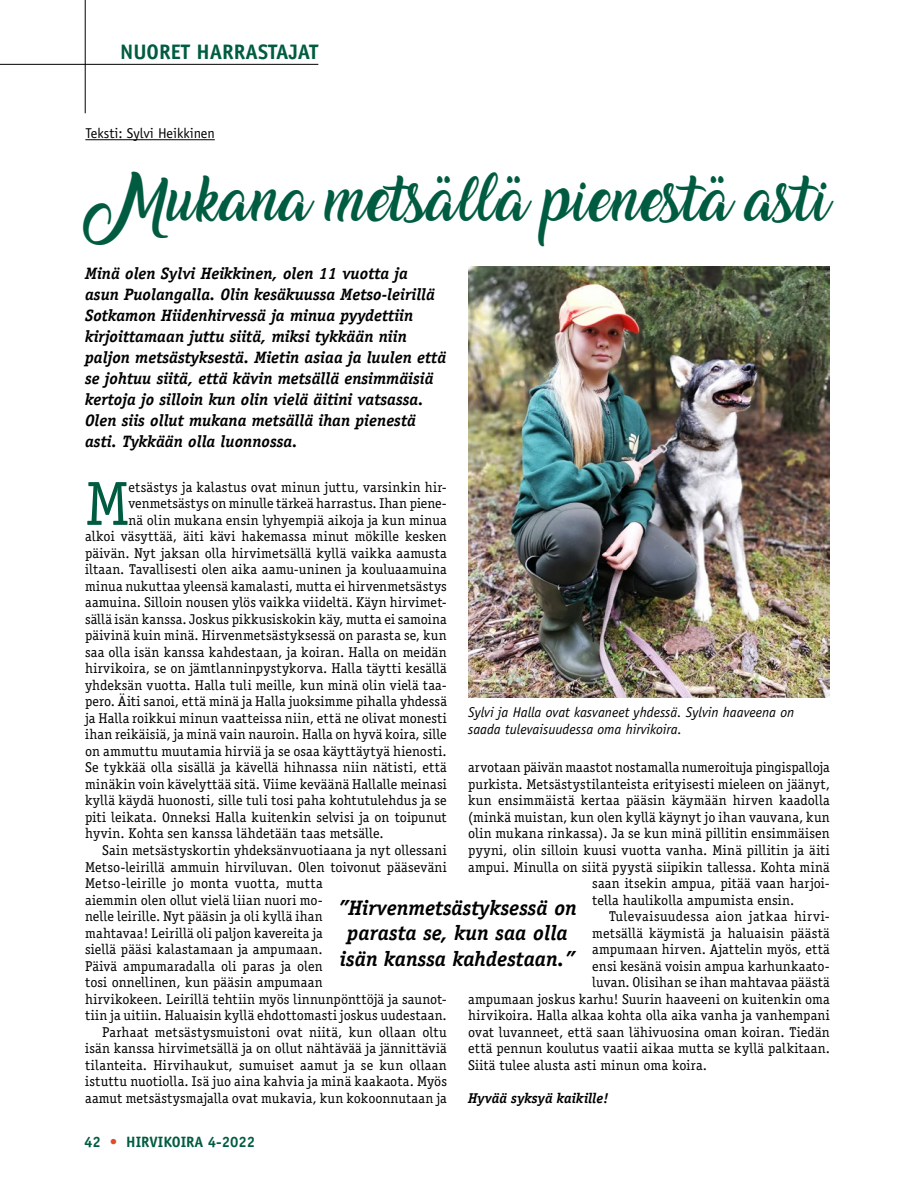
<style>
.page{position:relative;width:915px;height:1191px;background:#fff}
.page>*{position:absolute;margin:0;border:0;box-sizing:border-box;transform-origin:0 0}
.Leipäteksti_eka_rivi{font:62.4px "Officina Serif";color:#005c41}
.Otsikko_Amarillo{font:40.5px "Amarillo";letter-spacing:.015em;color:#005c41}
.Ingressi{font:italic 700 21px/25.5px "Officina Serif";color:#000;text-align:center}
.t1{font:700 21px "Officina Sans";color:#005c41}
.Ingressi-2{font:italic 700 16.5px/21px "Officina Serif";color:#000}
.t2{font:700 15px "Officina Sans";color:#005c41}
.Leipäteksti_sis{font:14.25px/16.5px "Officina Serif";letter-spacing:.015em;color:#000}
.Leipäteksti_eka_rivi-2{font:14.25px "Officina Serif";letter-spacing:.015em;color:#000}
.Kuvatteksti{font:italic 14.25px/17.2px "Officina Sans";color:#000}
.Leipäteksti_sis-2{font:14.25px "Officina Serif";letter-spacing:-.005em;color:#000}
.Kirjoittaja{font:14.25px "Officina Sans";color:#000}
.Leipäteksti_eka_rivi-3{font:italic 700 14.25px "Officina Serif";color:#000}
.s1{color:#df4d24}
</style>
<div class="page">
<hr style="left:0;top:64px;width:318px;height:1px;background:#000">
<hr style="left:85px;top:0;width:1px;height:113px;background:#000">
<img style="left:468px;top:266px;width:361px;height:432px">
<hr style="left:85px;top:139px;width:130px;height:1px;background:#000">
<p class="t1" style="left:120px;top:38px;width:200px">NUORET HARRASTAJAT</p>
<p class="Kirjoittaja" style="left:85px;top:125px;width:131px">Teksti: Sylvi Heikkinen</p>
<p class="Otsikko_Amarillo" style="left:85px;top:183px;width:746px">Mukana metsällä pienestä asti</p>
<p class="Ingressi-2" style="left:85px;top:263px;width:362px">Minä olen Sylvi Heikkinen, olen 11 vuotta ja<br>asun Puolangalla. Olin kesäkuussa Metso-leirillä Sotkamon Hiidenhirvessä ja minua pyydettiin kirjoittamaan juttu siitä, miksi tykkään niin paljon metsästyksestä. Mietin asiaa ja luulen että se johtuu siitä, että kävin metsällä ensimmäisiä kertoja jo silloin kun olin vielä äitini vatsassa.<br>Olen siis ollut mukana metsällä ihan pienestä asti. Tykkään olla luonnossa.</p>
<p class="Leipäteksti_eka_rivi" style="left:85px;top:467px;width:45px">M</p>
<p class="Leipäteksti_eka_rivi-2" style="left:128px;top:479px;width:320px">etsästys ja kalastus ovat minun juttu, varsinkin hir-</p>
<p class="Leipäteksti_eka_rivi-2" style="left:128px;top:495px;width:320px">venmetsästys on minulle tärkeä harrastus. Ihan piene-</p>
<p class="Leipäteksti_eka_rivi-2" style="left:128px;top:512px;width:320px">nä olin mukana ensin lyhyempiä aikoja ja kun minua</p>
<p class="Leipäteksti_eka_rivi-2" style="left:85px;top:528px;width:363px">alkoi väsyttää, äiti kävi hakemassa minut mökille kesken</p>
<p class="Leipäteksti_eka_rivi-2" style="left:85px;top:545px;width:363px">päivän. Nyt jaksan olla hirvimetsällä kyllä vaikka aamusta</p>
<p class="Leipäteksti_eka_rivi-2" style="left:85px;top:561px;width:363px">iltaan. Tavallisesti olen aika aamu-uninen ja kouluaamuina</p>
<p class="Leipäteksti_eka_rivi-2" style="left:85px;top:578px;width:363px">minua nukuttaa yleensä kamalasti, mutta ei hirvenmetsästys</p>
<p class="Leipäteksti_eka_rivi-2" style="left:85px;top:594px;width:363px">aamuina. Silloin nousen ylös vaikka viideltä. Käyn hirvimet-</p>
<p class="Leipäteksti_eka_rivi-2" style="left:85px;top:611px;width:363px">sällä isän kanssa. Joskus pikkusiskokin käy, mutta ei samoina</p>
<p class="Leipäteksti_eka_rivi-2" style="left:85px;top:627px;width:363px">päivinä kuin minä. Hirvenmetsästyksessä on parasta se, kun</p>
<p class="Leipäteksti_eka_rivi-2" style="left:85px;top:644px;width:363px">saa olla isän kanssa kahdestaan, ja koiran. Halla on meidän</p>
<p class="Leipäteksti_eka_rivi-2" style="left:85px;top:660px;width:363px">hirvikoira, se on jämtlanninpystykorva. Halla täytti kesällä</p>
<p class="Leipäteksti_eka_rivi-2" style="left:85px;top:677px;width:363px">yhdeksän vuotta. Halla tuli meille, kun minä olin vielä taa-</p>
<p class="Leipäteksti_eka_rivi-2" style="left:85px;top:693px;width:363px">pero. Äiti sanoi, että minä ja Halla juoksimme pihalla yhdessä</p>
<p class="Leipäteksti_eka_rivi-2" style="left:85px;top:710px;width:363px">ja Halla roikkui minun vaatteissa niin, että ne olivat monesti</p>
<p class="Leipäteksti_eka_rivi-2" style="left:85px;top:726px;width:363px">ihan reikäisiä, ja minä vain nauroin. Halla on hyvä koira, sille</p>
<p class="Leipäteksti_eka_rivi-2" style="left:85px;top:743px;width:363px">on ammuttu muutamia hirviä ja se osaa käyttäytyä hienosti.</p>
<p class="Leipäteksti_eka_rivi-2" style="left:85px;top:759px;width:363px">Se tykkää olla sisällä ja kävellä hihnassa niin nätisti, että</p>
<p class="Leipäteksti_eka_rivi-2" style="left:85px;top:776px;width:363px">minäkin voin kävelyttää sitä. Viime keväänä Hallalle meinasi</p>
<p class="Leipäteksti_eka_rivi-2" style="left:85px;top:792px;width:363px">kyllä käydä huonosti, sille tuli tosi paha kohtutulehdus ja se</p>
<p class="Leipäteksti_eka_rivi-2" style="left:85px;top:809px;width:363px">piti leikata. Onneksi Halla kuitenkin selvisi ja on toipunut</p>
<p class="Leipäteksti_eka_rivi-2" style="left:85px;top:825px;width:300px">hyvin. Kohta sen kanssa lähdetään taas metsälle.</p>
<p class="Leipäteksti_sis" style="left:85px;top:842px;width:363px;text-indent:17px">Sain metsästyskortin yhdeksänvuotiaana ja nyt ollessani Metso-leirillä ammuin hirviluvan. Olen toivonut pääseväni Metso-leirille jo monta vuotta, mutta<br>aiemmin olen ollut vielä liian nuori mo-<br>nelle leirille. Nyt pääsin ja oli kyllä ihan<br>mahtavaa! Leirillä oli paljon kavereita ja<br>siellä pääsi kalastamaan ja ampumaan.<br>Päivä ampumaradalla oli paras ja olen<br>tosi onnellinen, kun pääsin ampumaan<br>hirvikokeen. Leirillä tehtiin myös linnunpönttöjä ja saunot&shy;tiin ja uitiin. Haluaisin kyllä ehdottomasti joskus uudestaan.</p>
<p class="Leipäteksti_sis" style="left:85px;top:1023px;width:363px;text-align:justify;text-indent:17px">Parhaat metsästysmuistoni ovat niitä, kun ollaan oltu isän kanssa hirvimetsällä ja on ollut nähtävää ja jännittäviä tilanteita. Hirvihaukut, sumuiset aamut ja se kun ollaan istuttu nuotiolla. Isä juo aina kahvia ja minä kaakaota. Myös aamut metsästysmajalla ovat mukavia, kun kokoonnutaan ja</p>
<p class="Kuvatteksti" style="left:468px;top:703px;width:327px">Sylvi ja Halla ovat kasvaneet yhdessä. Sylvin haaveena on saada tulevaisuudessa oma hirvikoira.</p>
<p class="Leipäteksti_sis-2" style="left:468px;top:759px;width:363px">arvotaan päivän maastot nostamalla numeroituja pingispalloja</p>
<p class="Leipäteksti_sis" style="left:468px;top:776px;width:363px">purkista. Metsästystilanteista erityisesti mieleen on jäänyt,</p>
<p class="Leipäteksti_sis" style="left:468px;top:792px;width:363px">kun ensimmäistä kertaa pääsin käymään hirven kaadolla</p>
<p class="Leipäteksti_sis" style="left:468px;top:809px;width:363px">(minkä muistan, kun olen kyllä käynyt jo ihan vauvana, kun</p>
<p class="Leipäteksti_sis" style="left:468px;top:825px;width:363px">olin mukana rinkassa). Ja se kun minä pillitin ensimmäisen</p>
<p class="Leipäteksti_sis" style="left:468px;top:842px;width:363px">pyyni, olin silloin kuusi vuotta vanha. Minä pillitin ja äiti</p>
<p class="Leipäteksti_sis" style="left:468px;top:858px;width:363px">ampui. Minulla on siitä pyystä siipikin tallessa. Kohta minä</p>
<p class="Leipäteksti_sis" style="left:592px;top:875px;width:239px">saan itsekin ampua, pitää vaan harjoi-</p>
<p class="Leipäteksti_sis" style="left:592px;top:891px;width:203px">tella haulikolla ampumista ensin.</p>
<p class="Leipäteksti_sis" style="left:609px;top:908px;width:222px">Tulevaisuudessa aion jatkaa hirvi-</p>
<p class="Leipäteksti_sis" style="left:592px;top:924px;width:239px">metsällä käymistä ja haluaisin päästä</p>
<p class="Leipäteksti_sis" style="left:592px;top:941px;width:239px">ampumaan hirven. Ajattelin myös, että</p>
<p class="Leipäteksti_sis" style="left:592px;top:957px;width:239px">ensi kesänä voisin ampua karhunkaato-</p>
<p class="Leipäteksti_sis" style="left:592px;top:974px;width:239px">luvan. Olisihan se ihan mahtavaa päästä</p>
<p class="Leipäteksti_sis" style="left:468px;top:990px;width:363px">ampumaan joskus karhu! Suurin haaveeni on kuitenkin oma</p>
<p class="Leipäteksti_sis" style="left:468px;top:1007px;width:363px">hirvikoira. Halla alkaa kohta olla aika vanha ja vanhempani</p>
<p class="Leipäteksti_sis" style="left:468px;top:1023px;width:363px">ovat luvanneet, että saan lähivuosina oman koiran. Tiedän</p>
<p class="Leipäteksti_sis" style="left:468px;top:1040px;width:363px">että pennun koulutus vaatii aikaa mutta se kyllä palkitaan.</p>
<p class="Leipäteksti_sis" style="left:468px;top:1056px;width:240px">Siitä tulee alusta asti minun oma koira.</p>
<p class="Leipäteksti_eka_rivi-3" style="left:468px;top:1089px;width:142px">Hyvää syksyä kaikille!</p>
<p class="Ingressi" style="left:338px;top:895px;width:240px">”Hirvenmetsästyksessä on parasta se, kun saa olla isän kanssa kahdestaan.”</p>
<p class="t2" style="left:84px;top:1132px;width:172px">42 <span class="s1">•</span> HIRVIKOIRA 4-2022</p>
</div>
